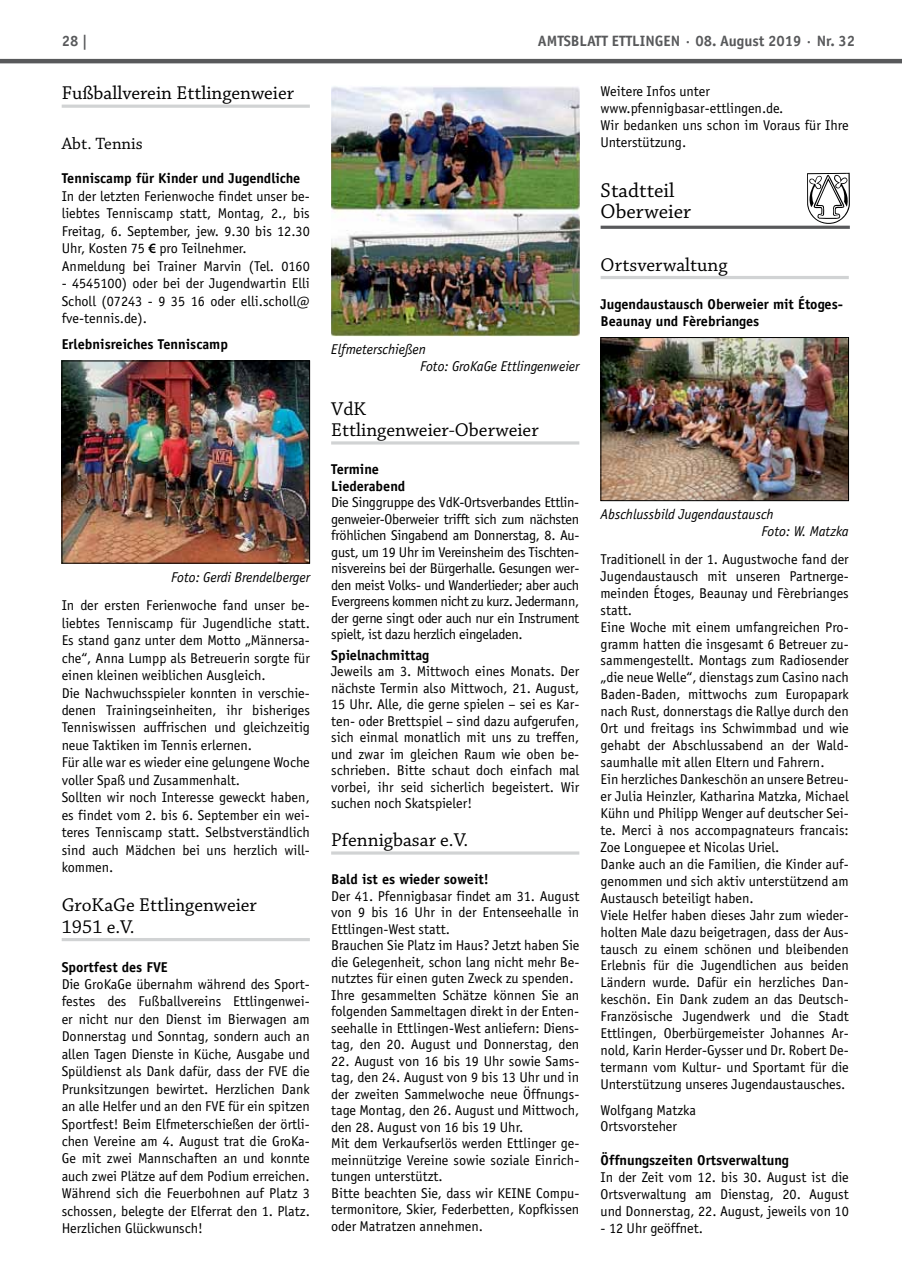
<style>
.page{position:relative;width:902px;height:1280px;background:#fff}
.page>*{position:absolute;margin:0;border:0;box-sizing:border-box;transform-origin:0 0}
.t1{font:21px/21px "Chaparral Pro";color:#000}
.t2{font:19.5px/21.9px "Chaparral Pro";color:#000}
.t3{font:17.25px "Chaparral Pro";color:#000}
.t4{font:700 15px "Officina Sans";color:#58595b}
.t5{font:14.25px/17px "Officina Sans";color:#000}
.t6{font:700 14.25px/16.5px "Officina Sans";color:#000}
.t7{font:italic 14.25px/16.5px "Officina Sans";color:#000}
.s1{font-family:"Myriad Pro";font-weight:600}
</style>
<div class="page">
<hr style="left:0;top:59px;width:901px;height:4px;background:#58595b">
<hr style="left:62px;top:105px;width:248px;height:3px;background:#d1d3d4">
<hr style="left:62px;top:938px;width:248px;height:3px;background:#d1d3d4">
<img style="left:64px;top:363px;width:244px;height:198px">
<div style="left:62px;top:361px;width:248px;height:202px;border:1px solid #000"></div>
<hr style="left:331px;top:441px;width:248px;height:4px;background:#dcdede">
<hr style="left:331px;top:851px;width:248px;height:4px;background:#dcdede">
<img style="left:331px;top:86px;width:248px;height:250px">
<hr style="left:600px;top:276px;width:248px;height:3px;background:#d1d3d4">
<svg style="left:807px;top:173px;width:42px;height:53px"></svg>
<hr style="left:600px;top:226px;width:249px;height:3px;background:#58595b">
<img style="left:602px;top:339px;width:244px;height:160px">
<div style="left:600px;top:337px;width:248px;height:164px;border:1px solid #000"></div>
<p class="t4" style="left:62px;top:32px;width:28px">28 |</p>
<p class="t4" style="left:538px;top:32px;width:319px">Amtsblatt Ettlingen · 08. August 2019 · N r. 32</p>
<h2 class="t2" style="left:62px;top:83px;width:234px">Fußballverein Ettlingenweier</h2>
<p class="t3" style="left:62px;top:134px;width:83px">Abt. Tennis</p>
<p class="t6" style="left:62px;top:170px;width:240px">Tenniscamp für Kinder und Jugendliche</p>
<p class="t5" style="left:62px;top:187px;width:250px;line-height:17.4px">In der letzten Ferienwoche findet unser be&shy;liebtes Tenniscamp statt, Montag, 2., bis Freitag, 6. September, jew. 9.30 bis 12.30<br>Uhr, Kosten 75 <span class="s1">€</span> pro Teilnehmer.<br>Anmeldung bei Trainer Marvin (Tel. 0160</p>
<p class="t5" style="left:62px;top:275px;width:250px;line-height:17.4px;text-align:justify">- 4545100) oder bei der Jugendwartin Elli Scholl (07243 - 9 35 16 oder elli.scholl@ fve-tennis.de).</p>
<p class="t6" style="left:62px;top:336px;width:168px">Erlebnisreiches Tenniscamp</p>
<p class="t5" style="left:600px;top:82px;width:250px">Weitere Infos unter www.pfennigbasar-ettlingen.de.<br>Wir bedanken uns schon im Voraus für Ihre<br>Unterstützung.</p>
<h1 class="t1" style="left:600px;top:181px;width:92px">Stadtteil<br>Oberweier</h1>
<h2 class="t2" style="left:600px;top:254px;width:128px">Ortsverwaltung</h2>
<p class="t6" style="left:600px;top:296px;width:244px;line-height:17px">Jugendaustausch Oberweier mit Étoges-<br>Beaunay und Fèrebrianges</p>
<p class="t7" style="left:420px;top:341px;width:161px;text-indent:-89px">Elfmeterschießen<br>Foto: GroKaGe Ettlingenweier</p>
<h2 class="t2" style="left:331px;top:399px;width:209px;line-height:21px">VdK<br>Ettlingenweier-Oberweier</h2>
<p class="t6" style="left:331px;top:461px;width:75px">Termine<br>Liederabend</p>
<p class="t5" style="left:331px;top:494px;width:250px;line-height:16.5px;text-align:justify">Die Singgruppe des VdK-Ortsverbandes Ettlin&shy;genweier-Oberweier trifft sich zum nächsten fröhlichen Singabend am Donnerstag, 8. Au&shy;gust, um 19 Uhr im Vereinsheim des Tischten&shy;nisvereins bei der Bürgerhalle. Gesungen wer&shy;den meist Volks- und Wanderlieder; aber auch Evergreens kommen nicht zu kurz. Jedermann, der gerne singt oder auch nur ein Instrument spielt, ist dazu herzlich eingeladen.</p>
<p class="t6" style="left:331px;top:646px;width:100px">Spielnachmittag</p>
<p class="t5" style="left:331px;top:663px;width:250px;line-height:16.5px;text-align:justify">Jeweils am 3. Mittwoch eines Monats. Der nächste Termin also Mittwoch, 21. August, 15 Uhr. Alle, die gerne spielen – sei es Kar&shy;ten- oder Brettspiel – sind dazu aufgerufen, sich einmal monatlich mit uns zu treffen, und zwar im gleichen Raum wie oben be&shy;schrieben. Bitte schaut doch einfach mal vorbei, ihr seid sicherlich begeistert. Wir suchen noch Skatspieler!</p>
<h2 class="t2" style="left:331px;top:830px;width:138px">Pfennigbasar e.V.</h2>
<p class="t6" style="left:331px;top:871px;width:159px">Bald ist es wieder soweit!</p>
<p class="t5" style="left:331px;top:887px;width:250px;line-height:16.5px">Der 41. Pfennigbasar findet am 31. August von 9 bis 16 Uhr in der Entenseehalle in Ettlingen-West statt.<br>Brauchen Sie Platz im Haus? Jetzt haben Sie die Gelegenheit, schon lang nicht mehr Be&shy;nutztes für einen guten Zweck zu spenden.<br>Ihre gesammelten Schätze können Sie an folgenden Sammeltagen direkt in der Enten&shy;seehalle in Ettlingen-West anliefern: Diens&shy;tag, den 20. August und Donnerstag, den</p>
<p class="t5" style="left:331px;top:1052px;width:250px;line-height:16.5px">22. August von 16 bis 19 Uhr sowie Sams&shy;tag, den 24. August von 9 bis 13 Uhr und in der zweiten Sammelwoche neue Öffnungs&shy;tage Montag, den 26. August und Mittwoch, den 28. August von 16 bis 19 Uhr.<br>Mit dem Verkaufserlös werden Ettlinger ge&shy;meinnützige Vereine sowie soziale Einrich&shy;tungen unterstützt.<br>Bitte beachten Sie, dass wir KEINE Compu&shy;termonitore, Skier, Federbetten, Kopfkissen oder Matratzen annehmen.</p>
<p class="t7" style="left:761px;top:506px;width:89px;line-height:17px;text-indent:-161px">Abschlussbild Jugendaustausch<br>Foto: W. Matzka</p>
<p class="t5" style="left:600px;top:550px;width:250px">Traditionell in der 1. Augustwoche fand der Jugendaustausch mit unseren Partnerge&shy;meinden Étoges, Beaunay und Fèrebrianges statt.<br>Eine Woche mit einem umfangreichen Pro&shy;gramm hatten die insgesamt 6 Betreuer zu&shy;sammengestellt. Montags zum Radiosender „die neue Welle“, dienstags zum Casino nach Baden-Baden, mittwochs zum Europapark nach Rust, donnerstags die Rallye durch den Ort und freitags ins Schwimmbad und wie gehabt der Abschlussabend an der Wald&shy;saumhalle mit allen Eltern und Fahrern.<br>Ein herzliches Dankeschön an unsere Betreu&shy;er Julia Heinzler, Katharina Matzka, Michael Kühn und Philipp Wenger auf deutscher Sei&shy;te. Merci à nos accompagnateurs francais:<br>Zoe Longuepee et Nicolas Uriel.<br>Danke auch an die Familien, die Kinder auf&shy;genommen und sich aktiv unterstützend am Austausch beteiligt haben.<br>Viele Helfer haben dieses Jahr zum wieder&shy;holten Male dazu beigetragen, dass der Aus&shy;tausch zu einem schönen und bleibenden Erlebnis für die Jugendlichen aus beiden Ländern wurde. Dafür ein herzliches Dan&shy;keschön. Ein Dank zudem an das Deutsch-Französische Jugendwerk und die Stadt Ettlingen, Oberbürgemeister Johannes Ar&shy;nold, Karin Herder-Gysser und Dr. Robert De&shy;termann vom Kultur- und Sportamt für die Unterstützung unseres Jugendaustausches.</p>
<p class="t5" style="left:600px;top:1101px;width:97px">Wolfgang Matzka<br>Ortsvorsteher</p>
<p class="t6" style="left:600px;top:1152px;width:190px">Öffnungszeiten Ortsverwaltung</p>
<p class="t5" style="left:600px;top:1169px;width:250px;text-align:justify">In der Zeit vom 12. bis 30. August ist die Ortsverwaltung am Dienstag, 20. August und Donnerstag, 22. August, jeweils von 10</p>
<p class="t5" style="left:600px;top:1220px;width:104px">- 12 Uhr geöffnet.</p>
<p class="t7" style="left:171px;top:569px;width:140px">Foto: Gerdi Brendelberger</p>
<p class="t5" style="left:62px;top:597px;width:250px;line-height:17.4px">In der ersten Ferienwoche fand unser be&shy;liebtes Tenniscamp für Jugendliche statt.<br>Es stand ganz unter dem Motto „Männersa&shy;che“, Anna Lumpp als Betreuerin sorgte für einen kleinen weiblichen Ausgleich.<br>Die Nachwuchsspieler konnten in verschie&shy;denen Trainingseinheiten, ihr bisheriges Tenniswissen auffrischen und gleichzeitig neue Taktiken im Tennis erlernen.<br>Für alle war es wieder eine gelungene Woche voller Spaß und Zusammenhalt.<br>Sollten wir noch Interesse geweckt haben, es findet vom 2. bis 6. September ein wei&shy;teres Tenniscamp statt. Selbstverständlich sind auch Mädchen bei uns herzlich will&shy;kommen.</p>
<h2 class="t2" style="left:62px;top:894px;width:197px">GroKaGe Ettlingenweier<br>1951 e.V.</h2>
<p class="t6" style="left:62px;top:958px;width:108px">Sportfest des FVE</p>
<p class="t5" style="left:62px;top:975px;width:250px;line-height:17.4px;text-align:justify">Die GroKaGe übernahm während des Sport&shy;festes des Fußballvereins Ettlingenwei&shy;er nicht nur den Dienst im Bierwagen am Donnerstag und Sonntag, sondern auch an allen Tagen Dienste in Küche, Ausgabe und Spüldienst als Dank dafür, dass der FVE die Prunksitzungen bewirtet. Herzlichen Dank an alle Helfer und an den FVE für ein spitzen Sportfest! Beim Elfmeterschießen der örtli&shy;chen Vereine am 4. August trat die GroKa-Ge mit zwei Mannschaften an und konnte auch zwei Plätze auf dem Podium erreichen.<br>Während sich die Feuerbohnen auf Platz 3 schossen, belegte der Elferrat den 1. Platz.<br>Herzlichen Glückwunsch!</p>
</div>
